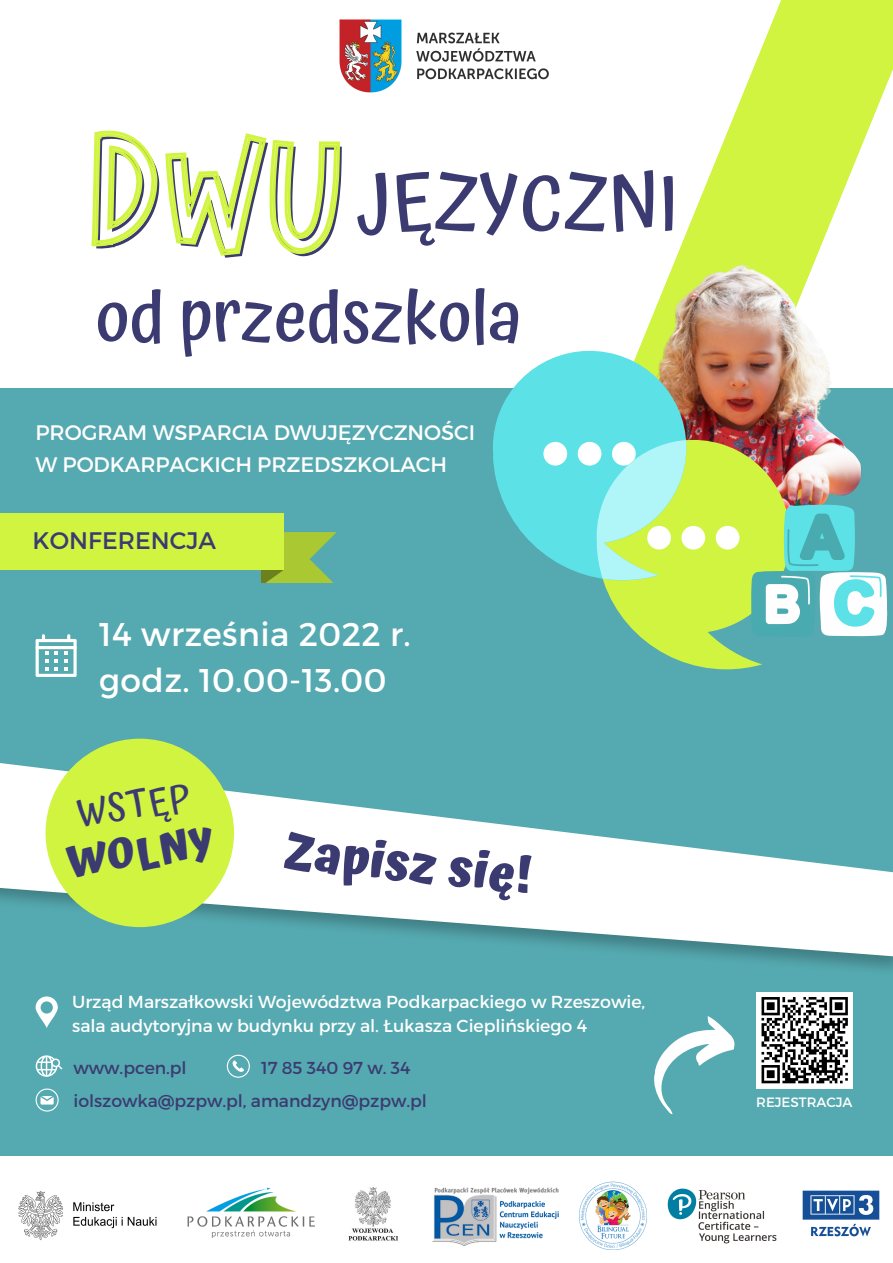
<style>
.page{position:relative;width:893px;height:1263px;background:#fff}
.page>*{position:absolute;margin:0;border:0;box-sizing:border-box;transform-origin:0 0}
.t1{font:500 77.32px "Atma";color:#3b3b71}
.t2{font:500 71.18px "Atma";color:#3b3b71}
.t3{font:700 49.5px "Atma";color:#3b3b71}
.t4{font:700 42.3px "Atma";color:#3b3b71}
.t5{font:500 37.05px "Atma";color:#3b3b71}
.t6{font:32.85px/45.6px "Montserrat";letter-spacing:.015em;color:#fff}
.t7{font:23.92px "Montserrat";letter-spacing:.005em;color:#3b3b71}
.t8{font:21px/32.1px "Montserrat";letter-spacing:-.005em;color:#fff}
.t9{font:17.4px/23.9px "Montserrat";letter-spacing:-.005em;color:#fff}
.t10{font:17.25px "Montserrat";letter-spacing:-.005em;color:#3b3b71}
.t11{font:13.58px "Montserrat";letter-spacing:-.005em;color:#fff}
</style>
<div class="page">
<div style="left:0;top:388px;width:893px;height:767px;background:#55a9b0"></div>
<svg style="left:0;top:738px;width:893px;height:231px"></svg>
<svg style="left:676px;top:0;width:217px;height:258px;fill:#d0f440"></svg>
<img style="left:642px;top:258px;width:219px;height:247px">
<svg style="left:603px;top:429px;width:198px;height:240px;fill:#d0f440"></svg>
<svg style="left:493px;top:340px;width:204px;height:240px;fill:#5ce1e6"></svg>
<svg style="left:596px;top:440px;width:91px;height:140px"></svg>
<svg style="left:751px;top:505px;width:137px;height:132px"></svg>
<svg style="left:36px;top:634px;width:41px;height:43px"></svg>
<div style="left:46px;top:739px;width:188px;height:188px;background:#d0f440;border-radius:50%"></div>
<svg style="left:261px;top:532px;width:76px;height:51px"></svg>
<div style="left:0;top:513px;width:284px;height:57px;background:#d0f440"></div>
<svg style="left:654px;top:1016px;width:81px;height:98px"></svg>
<img style="left:668px;top:1188px;width:109px;height:56px">
<img style="left:579px;top:1181px;width:67px;height:68px">
<img style="left:18px;top:1191px;width:139px;height:50px">
<img style="left:802px;top:1190px;width:78px;height:47px">
<img style="left:348px;top:1187px;width:51px;height:54px">
<img style="left:432px;top:1187px;width:127px;height:59px">
<svg style="left:36px;top:1088px;width:23px;height:23px"></svg>
<svg style="left:227px;top:1055px;width:23px;height:23px"></svg>
<svg style="left:36px;top:1055px;width:26px;height:22px"></svg>
<svg style="left:36px;top:996px;width:22px;height:32px"></svg>
<img style="left:187px;top:1187px;width:128px;height:51px">
<img style="left:339px;top:19px;width:210px;height:74px">
<div style="left:756px;top:992px;width:97px;height:96px;background:#fff"></div>
<svg style="left:761px;top:997px;width:87px;height:87px"></svg>
<svg style="left:91px;top:130px;width:250px;height:126px"></svg>
<h1 class="t1" style="left:355px;top:157px;width:325px">JĘZYCZNI</h1>
<h2 class="t2" style="left:96px;top:275px;width:427px">od przedszkola</h2>
<p class="t8" style="left:36px;top:415px;width:441px">PROGRAM WSPARCIA DWUJĘZYCZNOŚCI<br>W PODKARPACKICH PRZEDSZKOLACH</p>
<h3 class="t7" style="left:33px;top:525px;width:185px">KONFERENCJA</h3>
<h3 class="t6" style="left:99px;top:610px;width:313px">14 września 2022 r. godz. 10.00-13.00</h3>
<h3 class="t5" style="left:75px;top:790px;width:115px;rotate:-7deg">WSTĘP</h3>
<h3 class="t4" style="left:64px;top:836px;width:149px;rotate:-7deg">WOLNY</h3>
<h3 class="t3" style="left:288px;top:821px;width:249px;rotate:6deg">Zapisz się!</h3>
<p class="t9" style="left:72px;top:988px;width:574px">Urząd Marszałkowski Województwa Podkarpackiego w Rzeszowie, sala audytoryjna w budynku przy al. Łukasza Cieplińskiego 4</p>
<p class="t10" style="left:74px;top:1056px;width:115px">www.pcen.pl</p>
<p class="t10" style="left:261px;top:1057px;width:151px">17 85 340 97 w. 34</p>
<p class="t10" style="left:74px;top:1089px;width:355px">iolszowka@pzpw.pl, amandzyn@pzpw.pl</p>
<p class="t11" style="left:756px;top:1093px;width:98px">REJESTRACJA</p>
</div>
